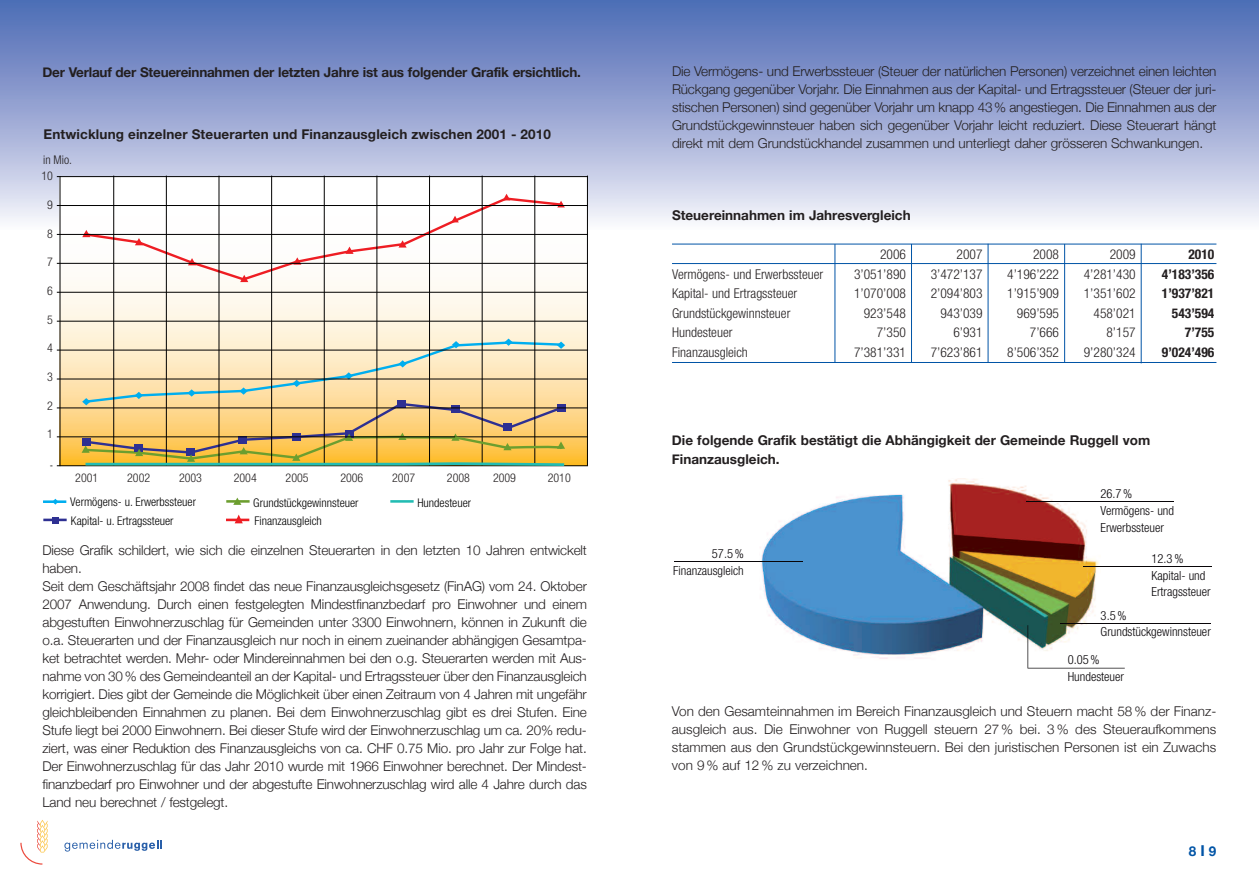
<style>
.page{position:relative;width:1259px;height:893px;background:#fff}
.page>*{position:absolute;margin:0;border:0;box-sizing:border-box;transform-origin:0 0}
.t1{font:300 13.5px/18px "Helvetica Neue";letter-spacing:-.01em;color:#231f20;text-align:justify}
.t2{font:300 condensed 13.5px "Helvetica Neue LT Std";color:#231f20}
.t3{font:700 13.5px/19.5px "Helvetica Neue";color:#231f20}
.t4{font:700 13.5px "Helvetica Neue LT Std";letter-spacing:.01em;color:#231f20}
.t5{font:700 condensed 13.5px "Helvetica Neue LT Std";color:#231f20}
.t6{font:700 13.5px "Helvetica Neue";color:#0154a6}
.t7{font:300 condensed 12.6px/16.8px "Helvetica Neue LT Std";color:#080508}
.t8{font:300 condensed 12px/18.8px "Helvetica Neue LT Std";color:#000}
.t9{font:300 condensed 12px "Helvetica Neue LT Std";color:#231f20}
.t10{font:8.1px "Arial";color:#000}
.s1{font-size:15px}
</style>
<div class="page">
<div style="left:0;top:0;width:1259px;height:230px;background:linear-gradient(to bottom,#4865b2,#f4f2fa)"></div>
<svg style="left:59px;top:177px;width:528px;height:288px"></svg>
<svg style="left:235px;top:515px;width:8px;height:8px"></svg>
<svg style="left:82px;top:194px;width:483px;height:88px"></svg>
<svg style="left:233px;top:498px;width:8px;height:7px"></svg>
<hr style="left:45px;top:519px;width:20px;height:2px;background:#2e3092">
<div style="left:52px;top:517px;width:7px;height:6px;background:#2e3092"></div>
<hr style="left:227px;top:500px;width:21px;height:3px;background:#6c9e2f">
<hr style="left:227px;top:519px;width:21px;height:2px;background:#ee1d23">
<hr style="left:44px;top:500px;width:21px;height:3px;background:#00aeef">
<svg style="left:52px;top:499px;width:6px;height:6px"></svg>
<hr style="left:391px;top:500px;width:21px;height:3px;background:#22bcb3">
<hr style="left:113px;top:176px;width:1px;height:289px;background:#000">
<hr style="left:166px;top:176px;width:1px;height:289px;background:#000">
<hr style="left:219px;top:176px;width:1px;height:289px;background:#000">
<hr style="left:271px;top:176px;width:1px;height:289px;background:#000">
<hr style="left:324px;top:176px;width:1px;height:289px;background:#000">
<hr style="left:376px;top:176px;width:1px;height:289px;background:#000">
<hr style="left:429px;top:176px;width:1px;height:289px;background:#000">
<hr style="left:482px;top:176px;width:1px;height:289px;background:#000">
<hr style="left:534px;top:176px;width:1px;height:289px;background:#000">
<hr style="left:587px;top:176px;width:1px;height:289px;background:#000">
<hr style="left:57px;top:176px;width:530px;height:1px;background:#000">
<hr style="left:57px;top:205px;width:530px;height:1px;background:#000">
<hr style="left:57px;top:234px;width:530px;height:1px;background:#000">
<hr style="left:57px;top:263px;width:530px;height:1px;background:#000">
<hr style="left:57px;top:292px;width:530px;height:1px;background:#000">
<hr style="left:57px;top:321px;width:530px;height:1px;background:#000">
<hr style="left:57px;top:350px;width:530px;height:1px;background:#000">
<hr style="left:57px;top:379px;width:530px;height:1px;background:#000">
<hr style="left:57px;top:407px;width:530px;height:1px;background:#000">
<hr style="left:57px;top:436px;width:530px;height:1px;background:#000">
<hr style="left:57px;top:465px;width:530px;height:1px;background:#000">
<hr style="left:60px;top:177px;width:1px;height:289px;background:#000">
<svg style="left:82px;top:339px;width:485px;height:128px;background:#e0c98e"></svg>
<img style="left:761px;top:478px;width:339px;height:191px">
<hr style="left:674px;top:561px;width:128px;height:1px;background:#080508">
<hr style="left:1083px;top:566px;width:128px;height:1px;background:#080508">
<hr style="left:1026px;top:501px;width:148px;height:1px;background:#080508">
<hr style="left:1060px;top:623px;width:150px;height:1px;background:#080508">
<svg style="left:1027px;top:625px;width:97px;height:43px"></svg>
<svg style="left:64px;top:840px;width:98px;height:12px"></svg>
<svg style="left:20px;top:820px;width:28px;height:45px"></svg>
<hr style="left:672px;top:263px;width:544px;height:1px;background:#0154a6">
<hr style="left:672px;top:362px;width:544px;height:1px;background:#0154a6">
<hr style="left:672px;top:244px;width:544px;height:1px;background:#0154a6">
<hr style="left:1141px;top:244px;width:1px;height:119px;background:#0154a6">
<hr style="left:1064px;top:244px;width:1px;height:118px;background:#0154a6">
<hr style="left:987px;top:244px;width:1px;height:118px;background:#0154a6">
<hr style="left:911px;top:244px;width:1px;height:119px;background:#0154a6">
<hr style="left:834px;top:244px;width:1px;height:118px;background:#0154a6">
<p class="t3" style="left:43px;top:62px;width:540px">Der Verlauf der Steuereinnahmen der letzten Jahre ist aus folgender Grafik ersichtlich.</p>
<p class="t4" style="left:44px;top:129px;width:509px">Entwicklung einzelner Steuerarten und Finanzausgleich zwischen 2001 - 2010</p>
<p class="t9" style="left:43px;top:156px;width:30px">in Mio.</p>
<p class="t9" style="left:41px;top:172px;width:13px">10</p>
<p class="t9" style="left:47px;top:200px;width:7px">9</p>
<p class="t9" style="left:47px;top:229px;width:7px">8</p>
<p class="t9" style="left:47px;top:258px;width:7px">7</p>
<p class="t9" style="left:47px;top:286px;width:7px">6</p>
<p class="t9" style="left:47px;top:315px;width:7px">5</p>
<p class="t9" style="left:47px;top:344px;width:7px">4</p>
<p class="t9" style="left:47px;top:372px;width:7px">3</p>
<p class="t9" style="left:47px;top:401px;width:7px">2</p>
<p class="t9" style="left:47px;top:430px;width:7px">1</p>
<p class="t10" style="left:50px;top:461px;width:4px">-</p>
<p class="t9" style="left:75px;top:474px;width:25px">2001</p>
<p class="t9" style="left:127px;top:474px;width:25px">2002</p>
<p class="t9" style="left:179px;top:474px;width:25px">2003</p>
<p class="t9" style="left:234px;top:474px;width:25px">2004</p>
<p class="t9" style="left:286px;top:474px;width:25px">2005</p>
<p class="t9" style="left:340px;top:474px;width:25px">2006</p>
<p class="t9" style="left:392px;top:474px;width:25px">2007</p>
<p class="t9" style="left:447px;top:474px;width:25px">2008</p>
<p class="t9" style="left:493px;top:474px;width:25px">2009</p>
<p class="t9" style="left:548px;top:474px;width:25px">2010</p>
<p class="t8" style="left:70px;top:493px;width:127px">Vermögens- u. Erwerbssteuer<br>Kapital- u. Ertragssteuer</p>
<p class="t8" style="left:253px;top:494px;width:107px">Grundstückgewinnsteuer</p>
<p class="t8" style="left:417px;top:494px;width:55px">Hundesteuer</p>
<p class="t8" style="left:254px;top:512px;width:69px">Finanzausgleich</p>
<p class="t1" style="left:42px;top:540px;width:546px;text-align:left">Diese Grafik schildert, wie sich die einzelnen Steuerarten in den letzten 10 Jahren entwickelt haben.<br>Seit dem Geschäftsjahr 2008 findet das neue Finanzausgleichsgesetz (FinAG) vom 24. Oktober 2007 Anwendung. Durch einen festgelegten Mindestfinanzbedarf pro Einwohner und einem abgestuften Einwohnerzuschlag für Gemeinden unter 3300 Einwohnern, können in Zukunft die o.a. Steuerarten und der Finanzausgleich nur noch in einem zueinander abhängigen Gesamtpa&shy;ket betrachtet werden. Mehr- oder Mindereinnahmen bei den o.g. Steuerarten werden mit Aus&shy;nahme von 30% des Gemeindeanteil an der Kapital- und Ertragssteuer über den Finanzausgleich korrigiert. Dies gibt der Gemeinde die Möglichkeit über einen Zeitraum von 4 Jahren mit ungefähr gleichbleibenden Einnahmen zu planen. Bei dem Einwohnerzuschlag gibt es drei Stufen. Eine Stufe liegt bei 2000 Einwohnern. Bei dieser Stufe wird der Einwohnerzuschlag um ca. 20% redu&shy;ziert, was einer Reduktion des Finanzausgleichs von ca. CHF 0.75 Mio. pro Jahr zur Folge hat.<br>Der Einwohnerzuschlag für das Jahr 2010 wurde mit 1966 Einwohner berechnet. Der Mindest&shy;finanzbedarf pro Einwohner und der abgestufte Einwohnerzuschlag wird alle 4 Jahre durch das Land neu berechnet / festgelegt.</p>
<p class="t1" style="left:672px;top:62px;width:546px">Die Vermögens- und Erwerbssteuer (Steuer der natürlichen Personen) verzeichnet einen leichten Rückgang gegenüber Vorjahr. Die Einnahmen aus der Kapital- und Ertragssteuer (Steuer der juri&shy;stischen Personen) sind gegenüber Vorjahr um knapp 43% angestiegen. Die Einnahmen aus der Grundstückgewinnsteuer haben sich gegenüber Vorjahr leicht reduziert. Diese Steuerart hängt direkt mit dem Grundstückhandel zusammen und unterliegt daher grösseren Schwankungen.</p>
<p class="t3" style="left:672px;top:205px;width:240px">Steuereinnahmen im Jahresvergleich</p>
<p class="t2" style="left:880px;top:249px;width:27px">2006</p>
<p class="t2" style="left:956px;top:249px;width:27px">2007</p>
<p class="t2" style="left:1033px;top:249px;width:27px">2008</p>
<p class="t2" style="left:1109px;top:249px;width:27px">2009</p>
<p class="t5" style="left:1188px;top:249px;width:27px">2010</p>
<p class="t2" style="left:672px;top:269px;width:153px">Vermögens- und Erwerbssteuer</p>
<p class="t2" style="left:854px;top:269px;width:53px">3’051’890</p>
<p class="t2" style="left:930px;top:269px;width:53px">3’472’137</p>
<p class="t2" style="left:1007px;top:269px;width:53px">4’196’222</p>
<p class="t2" style="left:1083px;top:269px;width:53px">4’281’430</p>
<p class="t5" style="left:1162px;top:269px;width:54px">4’183’356</p>
<p class="t2" style="left:672px;top:288px;width:127px">Kapital- und Ertragssteuer</p>
<p class="t2" style="left:854px;top:288px;width:53px">1’070’008</p>
<p class="t2" style="left:930px;top:288px;width:53px">2’094’803</p>
<p class="t2" style="left:1007px;top:288px;width:53px">1’915’909</p>
<p class="t2" style="left:1083px;top:288px;width:53px">1’351’602</p>
<p class="t5" style="left:1162px;top:288px;width:54px">1’937’821</p>
<p class="t2" style="left:672px;top:308px;width:120px">Grundstückgewinnsteuer</p>
<p class="t2" style="left:864px;top:308px;width:44px">923’548</p>
<p class="t2" style="left:940px;top:308px;width:44px">943’039</p>
<p class="t2" style="left:1017px;top:308px;width:44px">969’595</p>
<p class="t2" style="left:1093px;top:308px;width:44px">458’021</p>
<p class="t5" style="left:1172px;top:308px;width:44px">543’594</p>
<p class="t2" style="left:672px;top:327px;width:62px">Hundesteuer</p>
<p class="t2" style="left:877px;top:327px;width:31px">7’350</p>
<p class="t2" style="left:953px;top:327px;width:31px">6’931</p>
<p class="t2" style="left:1030px;top:327px;width:31px">7’666</p>
<p class="t2" style="left:1106px;top:327px;width:31px">8’157</p>
<p class="t5" style="left:1185px;top:327px;width:31px">7’755</p>
<p class="t2" style="left:672px;top:347px;width:77px">Finanzausgleich</p>
<p class="t2" style="left:854px;top:347px;width:53px">7’381’331</p>
<p class="t2" style="left:930px;top:347px;width:53px">7’623’861</p>
<p class="t2" style="left:1007px;top:347px;width:53px">8’506’352</p>
<p class="t2" style="left:1083px;top:347px;width:53px">9’280’324</p>
<p class="t5" style="left:1162px;top:347px;width:54px">9’024’496</p>
<p class="t3" style="left:672px;top:430px;width:480px">Die folgende Grafik bestätigt die Abhängigkeit der Gemeinde Ruggell vom<br>Finanzausgleich.</p>
<p class="t7" style="left:1100px;top:486px;width:75px">26.7 %<br>Vermögens- und<br>Erwerbssteuer</p>
<p class="t7" style="left:673px;top:546px;width:72px;text-align:right">57.5 %<br>Finanzausgleich</p>
<p class="t7" style="left:1151px;top:551px;width:61px">12.3 %<br>Kapital- und<br>Ertragssteuer</p>
<p class="t7" style="left:1100px;top:608px;width:112px">3.5 %<br>Grundstückgewinnsteuer</p>
<p class="t7" style="left:1067px;top:653px;width:58px">0.05 %<br>Hundesteuer</p>
<p class="t1" style="left:672px;top:702px;width:546px">Von den Gesamteinnahmen im Bereich Finanzausgleich und Steuern macht 58% der Finanz&shy;ausgleich aus. Die Einwohner von Ruggell steuern 27% bei. 3% des Steueraufkommens stammen aus den Grundstückgewinnsteuern. Bei den juristischen Personen ist ein Zuwachs von 9% auf 12% zu verzeichnen.</p>
<p class="t6" style="left:1188px;top:843px;width:29px">8<span class="s1">I</span>9</p>
</div>
